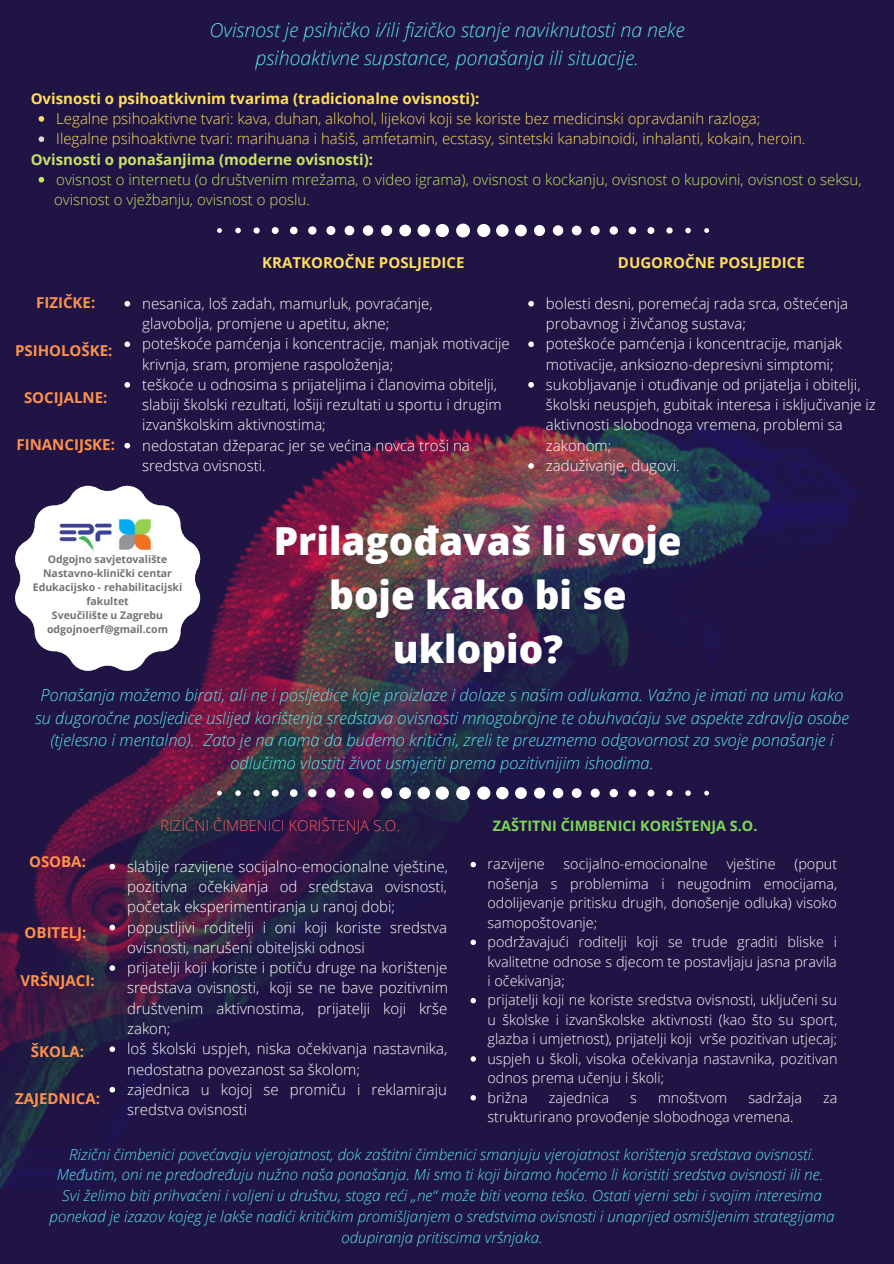
<style>
.page{position:relative;width:894px;height:1264px;background:#fff}
.page>*{position:absolute;margin:0;border:0;box-sizing:border-box;transform-origin:0 0}
.t1{font:800 38.55px/53.7px "Open Sans";color:#fff;text-align:center}
.t2{font:italic 300 19.5px/27px "Open Sans";color:#5ce1e6;text-align:center}
.t3{font:italic 300 16.5px/22.5px "Open Sans";color:#5ce1e6;text-align:center}
.t4{font:italic 300 15.3px/20.9px "Open Sans";color:#5ce1e6;text-align:center}
.t5{font:300 15px/20.2px "Open Sans";color:#fff}
.t6{font:300 15px/20.2px "Open Sans";color:#ffde59}
.t7{font:300 15px "Open Sans";color:#c9e265}
.t8{font:700 15px "Open Sans";color:#ffde59}
.t9{font:700 15px "Open Sans";color:#ff914d}
.t10{font:700 15px "Open Sans";color:#c9e265}
.t11{font:300 15px "Open Sans";color:#ff5757}
.t12{font:300 14.4px/19.4px "Open Sans";color:#fff}
.t13{font:700 14.4px "Open Sans";color:#7ed957}
.t14{font:700 10.5px/14px "Open Sans";color:#737373;text-align:center}
</style>
<div class="page">
<img style="left:0;top:0;width:893px;height:1263px">
<svg style="left:124px;top:301px;width:6px;height:5px"></svg>
<svg style="left:124px;top:341px;width:6px;height:6px"></svg>
<svg style="left:124px;top:382px;width:6px;height:5px"></svg>
<svg style="left:124px;top:443px;width:6px;height:5px"></svg>
<svg style="left:528px;top:301px;width:5px;height:5px"></svg>
<svg style="left:528px;top:341px;width:5px;height:6px"></svg>
<svg style="left:528px;top:382px;width:5px;height:5px"></svg>
<svg style="left:528px;top:463px;width:5px;height:6px"></svg>
<svg style="left:39px;top:116px;width:5px;height:6px"></svg>
<svg style="left:39px;top:136px;width:5px;height:6px"></svg>
<svg style="left:39px;top:177px;width:5px;height:5px"></svg>
<svg style="left:470px;top:861px;width:6px;height:6px"></svg>
<svg style="left:470px;top:939px;width:6px;height:6px"></svg>
<svg style="left:470px;top:997px;width:6px;height:6px"></svg>
<svg style="left:470px;top:1056px;width:6px;height:5px"></svg>
<svg style="left:470px;top:1095px;width:6px;height:5px"></svg>
<svg style="left:217px;top:786px;width:491px;height:14px"></svg>
<svg style="left:109px;top:863px;width:6px;height:6px"></svg>
<svg style="left:109px;top:924px;width:6px;height:6px"></svg>
<svg style="left:109px;top:965px;width:6px;height:5px"></svg>
<svg style="left:109px;top:1046px;width:6px;height:5px"></svg>
<svg style="left:109px;top:1086px;width:6px;height:6px"></svg>
<svg style="left:217px;top:223px;width:491px;height:14px"></svg>
<svg style="left:15px;top:486px;width:185px;height:185px"></svg>
<img style="left:54px;top:517px;width:100px;height:35px">
<h2 class="t2" style="left:209px;top:16px;width:476px">Ovisnost je psihičko i/ili fizičko stanje naviknutosti na neke psihoaktivne supstance, ponašanja ili situacije.</h2>
<p class="t8" style="left:31px;top:88px;width:450px">Ovisnosti o psihoatkivnim tvarima (tradicionalne ovisnosti):</p>
<p class="t6" style="left:56px;top:108px;width:750px">Legalne psihoaktivne tvari: kava, duhan, alkohol, lijekovi koji se koriste bez medicinski opravdanih razloga;<br>Ilegalne psihoaktivne tvari: marihuana i hašiš, amfetamin, ecstasy, sintetski kanabinoidi, inhalanti, kokain, heroin.</p>
<p class="t7" style="left:56px;top:169px;width:806px">ovisnost o internetu (o društvenim mrežama, o video igrama), ovisnost o kockanju, ovisnost o kupovini, ovisnost o seksu,</p>
<p class="t10" style="left:31px;top:148px;width:344px">Ovisnosti o ponašanjima (moderne ovisnosti):</p>
<p class="t7" style="left:54px;top:189px;width:257px">ovisnost o vježbanju, ovisnost o poslu.</p>
<p class="t9" style="left:36px;top:292px;width:61px">FIZIČKE:</p>
<p class="t9" style="left:15px;top:339px;width:99px">PSIHOLOŠKE:</p>
<p class="t9" style="left:24px;top:387px;width:85px">SOCIJALNE:</p>
<p class="t9" style="left:17px;top:434px;width:100px">FINANCIJSKE:</p>
<p class="t8" style="left:262px;top:252px;width:204px">KRATKOROČNE POSLJEDICE</p>
<p class="t5" style="left:142px;top:293px;width:369px">nesanica, loš zadah, mamurluk, povraćanje,<br>glavobolja, promjene u apetitu, akne;<br>poteškoće pamćenja i koncentracije, manjak motivacije krivnja, sram, promjene raspoloženja;<br>teškoće u odnosima s prijateljima i članovima obitelji, slabiji školski rezultati, lošiji rezultati u sportu i drugim izvanškolskim aktivnostima;<br>nedostatan džeparac jer se većina novca troši na sredstva ovisnosti.</p>
<p class="t8" style="left:617px;top:252px;width:188px">DUGOROČNE POSLJEDICE</p>
<p class="t5" style="left:545px;top:293px;width:331px">bolesti desni, poremećaj rada srca, oštećenja probavnog i živčanog sustava;<br>poteškoće pamćenja i koncentracije, manjak motivacije, anksiozno-depresivni simptomi; sukobljavanje i otuđivanje od prijatelja i obitelji, školski neuspjeh, gubitak interesa i isključivanje iz aktivnosti slobodnoga vremena, problemi sa zakonom;<br>zaduživanje, dugovi.</p>
<p class="t14" style="left:33px;top:551px;width:151px">Odgojno savjetovalište<br>Nastavno-klinički centar<br>Edukacijsko - rehabilitacijski fakultet<br>Sveučilište u Zagrebu odgojnoerf@gmail.com</p>
<h1 class="t1" style="left:274px;top:513px;width:409px">Prilagođavaš li svoje boje kako bi se uklopio?</h1>
<p class="t3" style="left:35px;top:683px;width:815px">Ponašanja možemo birati, ali ne i posljedice koje proizlaze i dolaze s našim odlukama. Važno je imati na umu kako su dugoročne posljedice uslijed korištenja sredstava ovisnosti mnogobrojne te obuhvaćaju sve aspekte zdravlja osobe (tjelesno i mentalno). Zato je na nama da budemo kritični, zreli te preuzmemo odgovornost za svoje ponašanje i odlučimo vlastiti život usmjeriti prema pozitivnijim ishodima.</p>
<p class="t9" style="left:29px;top:851px;width:58px">OSOBA:</p>
<p class="t9" style="left:25px;top:922px;width:63px">OBITELJ:</p>
<p class="t9" style="left:20px;top:969px;width:76px">VRŠNJACI:</p>
<p class="t9" style="left:31px;top:1040px;width:55px">ŠKOLA:</p>
<p class="t9" style="left:15px;top:1087px;width:86px">ZAJEDNICA:</p>
<p class="t11" style="left:160px;top:815px;width:241px">RIZIČNI ČIMBENICI KORIŠTENJA S.O.</p>
<p class="t5" style="left:127px;top:855px;width:322px">slabije razvijene socijalno-emocionalne vještine, pozitivna očekivanja od sredstava ovisnosti, početak eksperimentiranja u ranoj dobi; popustljivi roditelji i oni koji koriste sredstva ovisnosti, narušeni obiteljski odnosi<br>prijatelji koji koriste i potiču druge na korištenje sredstava ovisnosti, koji se ne bave pozitivnim društvenim aktivnostima, prijatelji koji krše zakon;<br>loš školski uspjeh, niska očekivanja nastavnika, nedostatna povezanost sa školom;<br>zajednica u kojoj se promiču i reklamiraju sredstva ovisnosti</p>
<p class="t13" style="left:492px;top:815px;width:266px">ZAŠTITNI ČIMBENICI KORIŠTENJA S.O.</p>
<p class="t12" style="left:487px;top:854px;width:59px">razvijene</p>
<p class="t12" style="left:563px;top:854px;width:146px">socijalno-emocionalne</p>
<p class="t12" style="left:726px;top:854px;width:50px">vještine</p>
<p class="t12" style="left:487px;top:854px;width:351px;text-indent:307px">(poput nošenja s problemima i neugodnim emocijama, odolijevanje pritisku drugih, donošenje odluka) visoko samopoštovanje;<br>podržavajući roditelji koji se trude graditi bliske i kvalitetne odnose s djecom te postavljaju jasna pravila i očekivanja;<br>prijatelji koji ne koriste sredstva ovisnosti, uključeni su u školske i izvanškolske aktivnosti (kao što su sport, glazba i umjetnost), prijatelji koji vrše pozitivan utjecaj; uspjeh u školi, visoka očekivanja nastavnika, pozitivan odnos prema učenju i školi;<br>brižna</p>
<p class="t12" style="left:548px;top:1087px;width:62px">zajednica</p>
<p class="t12" style="left:630px;top:1087px;width:8px">s</p>
<p class="t12" style="left:658px;top:1087px;width:70px">mnoštvom</p>
<p class="t12" style="left:748px;top:1087px;width:55px">sadržaja</p>
<p class="t12" style="left:823px;top:1087px;width:16px">za</p>
<p class="t12" style="left:487px;top:1106px;width:307px">strukturirano provođenje slobodnoga vremena.</p>
<p class="t4" style="left:50px;top:1143px;width:786px">Rizični čimbenici povećavaju vjerojatnost, dok zaštitni čimbenici smanjuju vjerojatnost korištenja sredstava ovisnosti.<br>Međutim, oni ne predodređuju nužno naša ponašanja. Mi smo ti koji biramo hoćemo li koristiti sredstva ovisnosti ili ne.<br>Svi želimo biti prihvaćeni i voljeni u društvu, stoga reći „ne“ može biti veoma teško. Ostati vjerni sebi i svojim interesima ponekad je izazov kojeg je lakše nadići kritičkim promišljanjem o sredstvima ovisnosti i unaprijed osmišljenim strategijama odupiranja pritiscima vršnjaka.</p>
</div>
